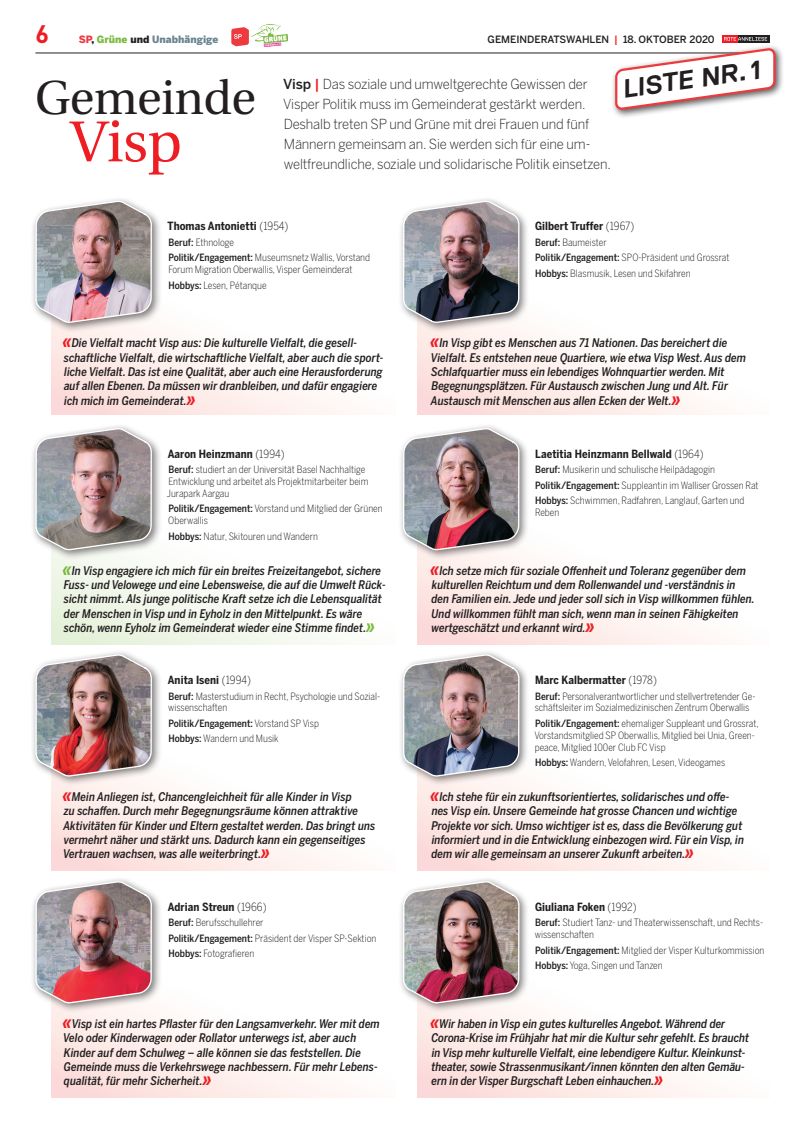
<style>
.page{position:relative;width:798px;height:1134px;background:#fff}
.page>*{position:absolute;margin:0;border:0;box-sizing:border-box;transform-origin:0 0}
.t1{font:57.5px "Utopia";color:#ee1d23}
.t2{font:47.5px "Utopia";letter-spacing:-.01em;color:#231f20}
.t3{font:700 26px "Replica";color:#231f20}
.t4{font:700 25px "DIN";color:#ee1d23}
.t5{font:300 13.75px/20px "Benton Sans";letter-spacing:-.01em;color:#231f20;scale:.95 1}
.t6{font:italic 500 11.88px/14.4px "Benton Sans Cond";color:#231f20}
.t7{font:700 11.25px "Benton Sans Cond";letter-spacing:.005em;color:#231f20}
.t8{font:300 10px/15.4px "Benton Sans Cond";color:#231f20}
.t9{font:500 10px "Benton Sans";color:#231f20}
.t10{font:900 10px "Benton Sans";color:#698491}
.s1{color:#ee3a3e}
.s2{color:#231f20}
.s3{color:#79ba3e}
.s4{color:#ee1d23}
.s5{font-weight:500}
.s6{font-weight:500;color:#ee1d23}
.s7{font-weight:300}
.s8{font-weight:700;font-size:16.25px;color:#ee1d23}
.s9{font-weight:700;font-size:16.25px;color:#79ba3e}
</style>
<div class="page">
<div style="left:736px;top:35px;width:33px;height:8px;background:#231f20"></div>
<div style="left:721px;top:35px;width:15px;height:8px;background:#ee1d23"></div>
<hr style="left:35px;top:53px;width:734px;height:1px;background:#231f20">
<svg style="left:231px;top:27px;width:18px;height:19px"></svg>
<img style="left:251px;top:24px;width:37px;height:22px">
<div style="left:51px;top:226px;width:344px;height:189px;background:linear-gradient(to bottom,#fff,#fef5f2)"></div>
<div style="left:51px;top:456px;width:344px;height:189px;background:linear-gradient(to bottom,#fff,#f7faf4)"></div>
<div style="left:51px;top:682px;width:344px;height:188px;background:linear-gradient(to bottom,#fff,#fef5f2)"></div>
<div style="left:51px;top:909px;width:344px;height:188px;background:linear-gradient(to bottom,#fff,#fef5f2)"></div>
<div style="left:417px;top:226px;width:352px;height:189px;background:linear-gradient(to bottom,#fff,#fef5f3)"></div>
<div style="left:417px;top:456px;width:352px;height:189px;background:linear-gradient(to bottom,#fff,#fef5f3)"></div>
<div style="left:417px;top:682px;width:352px;height:188px;background:linear-gradient(to bottom,#fff,#fef5f3)"></div>
<div style="left:417px;top:909px;width:352px;height:188px;background:linear-gradient(to bottom,#fff,#fef5f3)"></div>
<div style="left:398px;top:196px;width:131px;height:137px;background:#231f20;opacity:.6"></div>
<div style="left:398px;top:423px;width:131px;height:137px;background:#231f20;opacity:.6"></div>
<div style="left:398px;top:649px;width:131px;height:138px;background:#231f20;opacity:.6"></div>
<div style="left:398px;top:876px;width:131px;height:137px;background:#231f20;opacity:.6"></div>
<img style="left:402px;top:52px;width:118px;height:1046px">
<div style="left:30px;top:196px;width:132px;height:137px;background:#231f20;opacity:.6"></div>
<div style="left:30px;top:423px;width:132px;height:137px;background:#231f20;opacity:.6"></div>
<div style="left:30px;top:649px;width:132px;height:138px;background:#231f20;opacity:.6"></div>
<div style="left:30px;top:876px;width:132px;height:137px;background:#231f20;opacity:.6"></div>
<img style="left:35px;top:52px;width:117px;height:1046px">
<div style="left:610px;top:44px;width:174px;height:75px;background:#231f20;opacity:.75"></div>
<svg style="left:613px;top:37px;width:163px;height:75px"></svg>
<h3 class="t4" style="left:35px;top:18px;width:15px">6</h3>
<p class="t10" style="left:79px;top:33px;width:141px"><span class="s1">SP</span><span class="s2">,</span> <span class="s3">Grüne</span> <span class="s2">und</span> Unabhängige</p>
<p class="t9" style="left:487px;top:33px;width:228px">GEMEINDERATSWAHLEN <span class="s4">|</span> 18. OKTOBER 2020</p>
<h2 class="t2" style="left:35px;top:71px;width:222px">Gemeinde</h2>
<h1 class="t1" style="left:70px;top:110px;width:113px">Visp</h1>
<h3 class="t3" style="left:620px;top:74px;width:140px;rotate:-8deg">LISTE NR. 1</h3>
<p class="t5" style="left:283px;top:74px;width:346px"><span class="s5">Visp</span> <span class="s6">|</span> Das soziale und umweltgerechte Gewissen der Visper Politik muss im Gemeinderat gestärkt werden.<br>Deshalb treten SP und Grüne mit drei Frauen und fünf Männern gemeinsam an. Sie werden sich für eine um&shy;weltfreundliche, soziale und solidarische Politik einsetzen.</p>
<p class="t7" style="left:167px;top:220px;width:122px">Thomas Antonietti <span class="s7">(1954)</span></p>
<p class="t8" style="left:168px;top:234px;width:203px"><span class="s5">Beruf:</span> Ethnologe<br><span class="s5">Politik/Engagement:</span> Museumsnetz Wallis, Vorstand</p>
<p class="t8" style="left:168px;top:262px;width:185px">Forum Migration Oberwallis, Visper Gemeinderat<br><span class="s5">Hobbys:</span> Lesen, Pétanque</p>
<p class="t6" style="left:63px;top:336px;width:322px"><span class="s8">«</span>Die Vielfalt macht Visp aus: Die kulturelle Vielfalt, die gesell&shy;schaftliche Vielfalt, die wirtschaftliche Vielfalt, aber auch die sport&shy;liche Vielfalt. Das ist eine Qualität, aber auch eine Herausforderung auf allen Ebenen. Da müssen wir dranbleiben, und dafür engagiere ich mich im Gemeinderat.<span class="s8">»</span></p>
<p class="t7" style="left:168px;top:447px;width:118px">Aaron Heinzmann <span class="s7">(1994)</span></p>
<p class="t8" style="left:167px;top:464px;width:203px;line-height:11.9px"><span class="s5">Beruf:</span> studiert an der Universität Basel Nachhaltige<br>Entwicklung und arbeitet als Projektmitarbeiter beim<br>Jurapark Aargau</p>
<p class="t8" style="left:168px;top:503px;width:216px;line-height:11.9px"><span class="s5">Politik/Engagement:</span> Vorstand und Mitglied der Grünen<br>Oberwallis</p>
<p class="t8" style="left:168px;top:528px;width:151px"><span class="s5">Hobbys:</span> Natur, Skitouren und Wandern</p>
<p class="t6" style="left:63px;top:563px;width:324px"><span class="s9">«</span>In Visp engagiere ich mich für ein breites Freizeitangebot, sichere Fuss- und Velowege und eine Lebensweise, die auf die Umwelt Rück&shy;sicht nimmt. Als junge politische Kraft setze ich die Lebensqualität der Menschen in Visp und in Eyholz in den Mittelpunkt. Es wäre schön, wenn Eyholz im Gemeinderat wieder eine Stimme findet.<span class="s9">»</span></p>
<p class="t7" style="left:168px;top:673px;width:85px">Anita Iseni <span class="s7">(1994)</span></p>
<p class="t8" style="left:168px;top:690px;width:213px;line-height:11.9px"><span class="s5">Beruf:</span> Masterstudium in Recht, Psychologie und Sozial&shy;wissenschaften</p>
<p class="t8" style="left:168px;top:715px;width:152px"><span class="s5">Politik/Engagement:</span> Vorstand SP Visp<br><span class="s5">Hobbys:</span> Wandern und Musik</p>
<p class="t6" style="left:63px;top:789px;width:314px"><span class="s8">«</span>Mein Anliegen ist, Chancengleichheit für alle Kinder in Visp<br>zu schaffen. Durch mehr Begegnungsräume können attraktive Aktivitäten für Kinder und Eltern gestaltet werden. Das bringt uns vermehrt näher und stärkt uns. Dadurch kann ein gegenseitiges Vertrauen wachsen, was alle weiterbringt.<span class="s8">»</span></p>
<p class="t7" style="left:168px;top:900px;width:100px">Adrian Streun <span class="s7">(1966)</span></p>
<p class="t8" style="left:168px;top:915px;width:209px"><span class="s5">Beruf:</span> Berufsschullehrer<br><span class="s5">Politik/Engagement:</span> Präsident der Visper SP-Sektion<br><span class="s5">Hobbys:</span> Fotografieren</p>
<p class="t6" style="left:63px;top:1016px;width:318px"><span class="s8">«</span>Visp ist ein hartes Pflaster für den Langsamverkehr. Wer mit dem Velo oder Kinderwagen oder Rollator unterwegs ist, aber auch Kinder auf dem Schulweg – alle können sie das feststellen. Die Gemeinde muss die Verkehrswege nachbessern. Für mehr Lebens&shy;qualität, für mehr Sicherheit.<span class="s8">»</span></p>
<p class="t7" style="left:535px;top:220px;width:101px">Gilbert Truffer <span class="s7">(1967)</span></p>
<p class="t8" style="left:535px;top:234px;width:196px"><span class="s5">Beruf:</span> Baumeister<br><span class="s5">Politik/Engagement:</span> SPO-Präsident und Grossrat<br><span class="s5">Hobbys:</span> Blasmusik, Lesen und Skifahren</p>
<p class="t6" style="left:430px;top:336px;width:317px"><span class="s8">«</span>In Visp gibt es Menschen aus 71 Nationen. Das bereichert die Vielfalt. Es entstehen neue Quartiere, wie etwa Visp West. Aus dem Schlafquartier muss ein lebendiges Wohnquartier werden. Mit Begegnungsplätzen. Für Austausch zwischen Jung und Alt. Für Austausch mit Menschen aus allen Ecken der Welt.<span class="s8">»</span></p>
<p class="t7" style="left:535px;top:447px;width:170px">Laetitia Heinzmann Bellwald <span class="s7">(1964)</span></p>
<p class="t8" style="left:535px;top:462px;width:225px"><span class="s5">Beruf:</span> Musikerin und schulische Heilpädagogin<br><span class="s5">Politik/Engagement:</span> Suppleantin im Walliser Grossen Rat<br><span class="s5">Hobbys:</span> Schwimmen, Radfahren, Langlauf, Garten und</p>
<p class="t8" style="left:535px;top:505px;width:26px">Reben</p>
<p class="t6" style="left:430px;top:563px;width:325px"><span class="s8">«</span>Ich setze mich für soziale Offenheit und Toleranz gegenüber dem kulturellen Reichtum und dem Rollenwandel und -verständnis in den Familien ein. Jede und jeder soll sich in Visp willkommen fühlen.<br>Und willkommen fühlt man sich, wenn man in seinen Fähigkeiten wertgeschätzt und erkannt wird.<span class="s8">»</span></p>
<p class="t7" style="left:535px;top:673px;width:123px">Marc Kalbermatter <span class="s7">(1978)</span></p>
<p class="t8" style="left:534px;top:690px;width:222px;line-height:11.9px"><span class="s5">Beruf:</span> Personalverantwortlicher und stellvertretender Ge&shy;schäftsleiter im Sozialmedizinischen Zentrum Oberwallis</p>
<p class="t8" style="left:534px;top:717px;width:226px;line-height:11.9px"><span class="s5">Politik/Engagement:</span> ehemaliger Suppleant und Grossrat,<br>Vorstandsmitglied SP Oberwallis, Mitglied bei Unia, Green&shy;peace, Mitglied 100er Club FC Visp</p>
<p class="t8" style="left:535px;top:755px;width:191px"><span class="s5">Hobbys:</span> Wandern, Velofahren, Lesen, Videogames</p>
<p class="t6" style="left:430px;top:789px;width:315px"><span class="s8">«</span>Ich stehe für ein zukunftsorientiertes, solidarisches und offe&shy;nes Visp ein. Unsere Gemeinde hat grosse Chancen und wichtige Projekte vor sich. Umso wichtiger ist es, dass die Bevölkerung gut informiert und in die Entwicklung einbezogen wird. Für ein Visp, in dem wir alle gemeinsam an unserer Zukunft arbeiten.<span class="s8">»</span></p>
<p class="t7" style="left:535px;top:900px;width:103px">Giuliana Foken <span class="s7">(1992)</span></p>
<p class="t8" style="left:534px;top:917px;width:229px;line-height:11.9px"><span class="s5">Beruf:</span> Studiert Tanz- und Theaterwissenschaft, und Rechts&shy;wissenschaften</p>
<p class="t8" style="left:535px;top:942px;width:231px"><span class="s5">Politik/Engagement:</span> Mitglied der Visper Kulturkommission<br><span class="s5">Hobbys:</span> Yoga, Singen und Tanzen</p>
<p class="t6" style="left:430px;top:1016px;width:320px"><span class="s8">«</span>Wir haben in Visp ein gutes kulturelles Angebot. Während der Corona-Krise im Frühjahr hat mir die Kultur sehr gefehlt. Es braucht in Visp mehr kulturelle Vielfalt, eine lebendigere Kultur. Kleinkunst&shy;theater, sowie Strassenmusikant/innen könnten den alten Gemäu&shy;ern in der Visper Burgschaft Leben einhauchen.<span class="s8">»</span></p>
</div>
